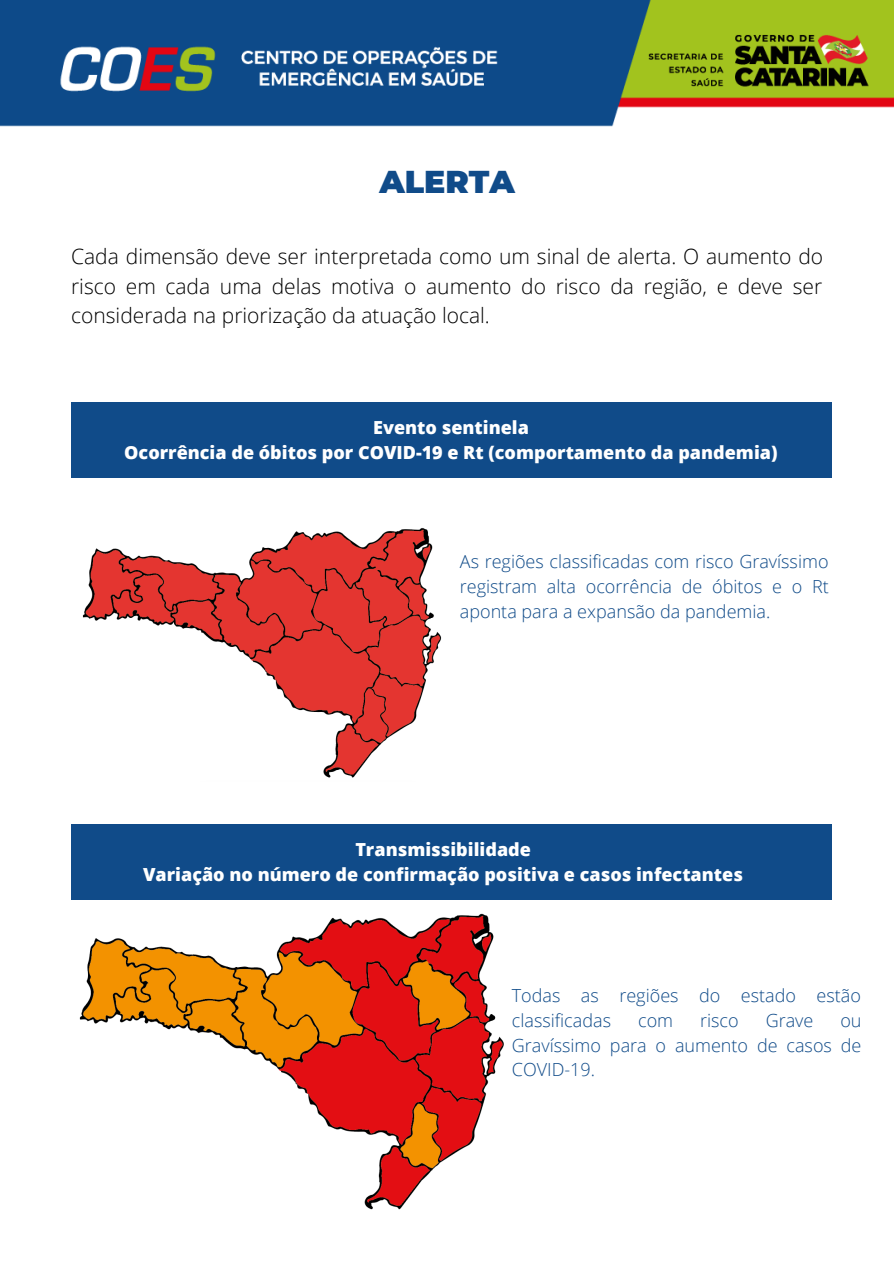
<style>
.page{position:relative;width:894px;height:1264px;background:#fff}
.page>*{position:absolute;margin:0;border:0;box-sizing:border-box;transform-origin:0 0}
.t1{font:900 31.5px "Montserrat";color:#104b89}
.t2{font:300 21px/29.2px "Open Sans";color:#000;text-align:justify}
.t3{font:300 18px/24.8px "Open Sans";color:#104b89;text-align:justify}
.t4{font:800 18px "Open Sans";color:#fff}
</style>
<div class="page">
<img style="left:0;top:0;width:893px;height:127px">
<div style="left:71px;top:402px;width:760px;height:75px;background:#104b89"></div>
<div style="left:71px;top:824px;width:760px;height:75px;background:#104b89"></div>
<img style="left:79px;top:913px;width:425px;height:297px">
<img style="left:82px;top:528px;width:360px;height:250px">
<p class="t1" style="left:379px;top:162px;width:137px">ALERTA</p>
<p class="t2" style="left:71px;top:241px;width:753px">Cada dimensão deve ser interpretada como um sinal de alerta. O aumento do risco em cada uma delas motiva o aumento do risco da região, e deve ser considerada na priorização da atuação local.</p>
<p class="t4" style="left:373px;top:415px;width:157px">Evento sentinela</p>
<p class="t4" style="left:124px;top:439px;width:654px">Ocorrência de óbitos por COVID-19 e Rt (comportamento da pandemia)</p>
<p class="t3" style="left:460px;top:549px;width:370px">As regiões classificadas com risco Gravíssimo registram alta ocorrência de óbitos e o Rt aponta para a expansão da pandemia.</p>
<p class="t4" style="left:355px;top:837px;width:177px">Transmissibilidade</p>
<p class="t4" style="left:143px;top:862px;width:601px">Variação no número de confirmação positiva e casos infectantes</p>
<p class="t3" style="left:511px;top:982px;width:350px">Todas as regiões do estado estão classificadas</p>
<p class="t3" style="left:638px;top:1007px;width:36px">com</p>
<p class="t3" style="left:700px;top:1007px;width:40px">risco</p>
<p class="t3" style="left:765px;top:1007px;width:49px">Grave</p>
<p class="t3" style="left:511px;top:1007px;width:351px;text-indent:328px">ou Gravíssimo para o aumento de casos de COVID-19.</p>
</div>
